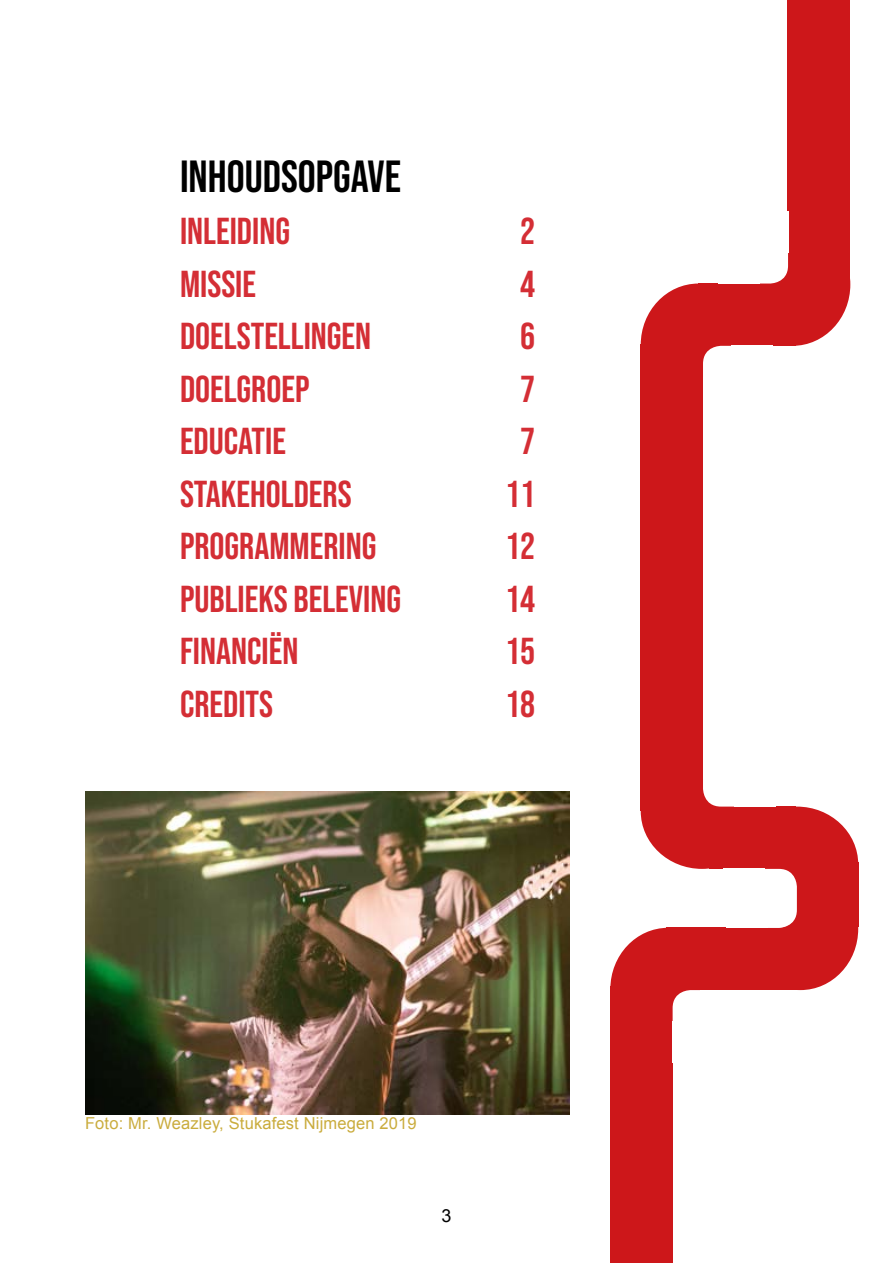
<style>
.page{position:relative;width:893px;height:1263px;background:#fff}
.page>*{position:absolute;margin:0;border:0;box-sizing:border-box;transform-origin:0 0}
.t1{font:45px "Bebas Neue";color:#000}
.t2{font:37.5px "Bebas Neue";color:#d42e35}
.t3{font:18px "Arial";color:#000}
.t4{font:16.5px "Arial";letter-spacing:.01em;color:#caac3d}
</style>
<div class="page">
<div style="left:787px;top:0;width:63px;height:284px;background:#cd171a"></div>
<div style="left:699px;top:284px;width:97px;height:62px;background:#cd171a"></div>
<div style="left:641px;top:344px;width:62px;height:467px;background:#cd171a"></div>
<div style="left:709px;top:806px;width:87px;height:63px;background:#cd171a"></div>
<div style="left:796px;top:862px;width:62px;height:65px;background:#cd171a"></div>
<div style="left:666px;top:928px;width:135px;height:62px;background:#cd171a"></div>
<div style="left:610px;top:986px;width:63px;height:277px;background:#cd171a"></div>
<div style="left:735px;top:223px;width:115px;height:123px;background:#cd171a;border-radius:50%"></div>
<div style="left:734px;top:221px;width:54px;height:63px;background:#fff;border-radius:18px"></div>
<div style="left:718px;top:266px;width:42px;height:18px;background:#fff"></div>
<div style="left:771px;top:211px;width:17px;height:41px;background:#fff"></div>
<div style="left:743px;top:867px;width:115px;height:123px;background:#cd171a;border-radius:50%"></div>
<div style="left:726px;top:911px;width:42px;height:17px;background:#fff"></div>
<div style="left:641px;top:284px;width:115px;height:122px;background:#cd171a;border-radius:50%"></div>
<div style="left:703px;top:346px;width:54px;height:62px;background:#fff;border-radius:18px"></div>
<div style="left:731px;top:346px;width:41px;height:17px;background:#fff"></div>
<div style="left:703px;top:377px;width:17px;height:42px;background:#fff"></div>
<div style="left:610px;top:928px;width:116px;height:122px;background:#cd171a;border-radius:50%"></div>
<div style="left:673px;top:990px;width:54px;height:62px;background:#fff;border-radius:18px"></div>
<div style="left:700px;top:990px;width:42px;height:17px;background:#fff"></div>
<div style="left:673px;top:1021px;width:17px;height:42px;background:#fff"></div>
<div style="left:641px;top:753px;width:122px;height:116px;background:#cd171a;border-radius:50%"></div>
<div style="left:703px;top:752px;width:62px;height:54px;background:#fff;border-radius:18px"></div>
<div style="left:703px;top:737px;width:17px;height:42px;background:#fff"></div>
<div style="left:734px;top:789px;width:42px;height:17px;background:#fff"></div>
<div style="left:735px;top:806px;width:123px;height:116px;background:#cd171a;border-radius:50%"></div>
<div style="left:734px;top:869px;width:63px;height:59px;background:#fff;border-radius:18px"></div>
<div style="left:723px;top:869px;width:42px;height:17px;background:#fff"></div>
<img style="left:85px;top:791px;width:485px;height:323px">
<p class="t1" style="left:180px;top:151px;width:223px">INHOUDSOPGAVE</p>
<p class="t2" style="left:180px;top:210px;width:112px">INLEIDING</p>
<p class="t2" style="left:520px;top:210px;width:16px">2</p>
<p class="t2" style="left:180px;top:263px;width:78px">MISSIE</p>
<p class="t2" style="left:520px;top:263px;width:16px">4</p>
<p class="t2" style="left:180px;top:315px;width:193px">DOELSTELLINGEN</p>
<p class="t2" style="left:520px;top:315px;width:16px">6</p>
<p class="t2" style="left:180px;top:368px;width:131px">DOELGROEP</p>
<p class="t2" style="left:520px;top:368px;width:16px">7</p>
<p class="t2" style="left:180px;top:420px;width:108px">EDUCATIE</p>
<p class="t2" style="left:520px;top:420px;width:16px">7</p>
<p class="t2" style="left:180px;top:473px;width:173px">STAKEHOLDERS</p>
<p class="t2" style="left:505px;top:473px;width:31px">11</p>
<p class="t2" style="left:180px;top:525px;width:198px">PROGRAMMERING</p>
<p class="t2" style="left:505px;top:525px;width:31px">12</p>
<p class="t2" style="left:180px;top:578px;width:223px">PUBLIEKS BELEVING</p>
<p class="t2" style="left:505px;top:578px;width:31px">14</p>
<p class="t2" style="left:180px;top:630px;width:120px">FINANCIËN</p>
<p class="t2" style="left:505px;top:630px;width:31px">15</p>
<p class="t2" style="left:180px;top:683px;width:95px">CREDITS</p>
<p class="t2" style="left:505px;top:683px;width:31px">18</p>
<p class="t4" style="left:85px;top:1112px;width:333px">Foto: Mr. Weazley, Stukafest Nijmegen 2019</p>
<p class="t3" style="left:441px;top:1204px;width:12px">3</p>
</div>
